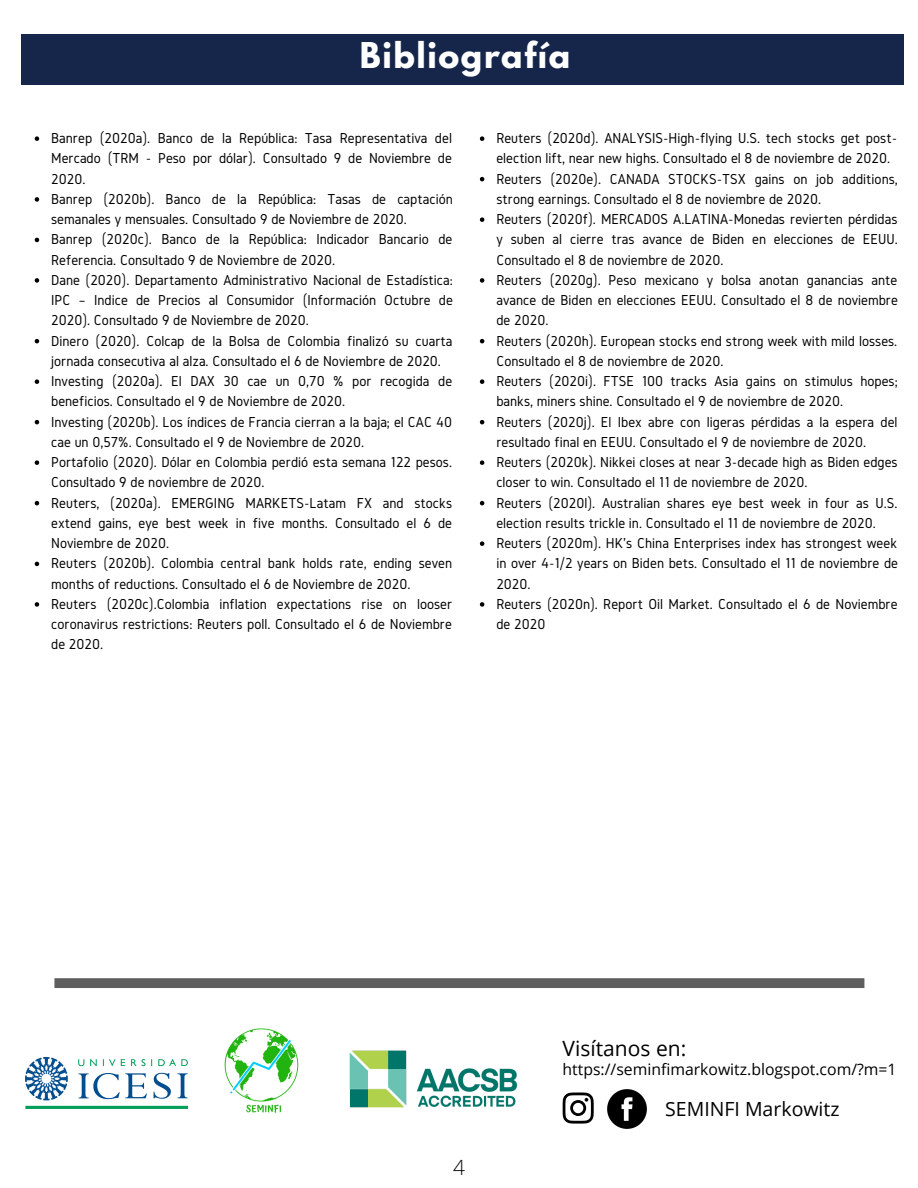
<style>
.page{position:relative;width:918px;height:1188px;background:#fff}
.page>*{position:absolute;margin:0;border:0;box-sizing:border-box;transform-origin:0 0}
.t1{font:700 31.5px "League Spartan";letter-spacing:.05em;color:#fff}
.t2{font:21px "Open Sans";color:#000}
.t3{font:300 21px "Open Sans";color:#000}
.t4{font:19.5px "Open Sans";color:#000}
.t5{font:15.75px "Open Sans";color:#000}
.t6{font:15px/20.2px "Gidole";color:#000}
</style>
<div class="page">
<svg style="left:35px;top:136px;width:4px;height:5px"></svg>
<svg style="left:35px;top:197px;width:4px;height:5px"></svg>
<svg style="left:35px;top:238px;width:4px;height:4px"></svg>
<svg style="left:35px;top:278px;width:4px;height:5px"></svg>
<svg style="left:35px;top:339px;width:4px;height:4px"></svg>
<svg style="left:35px;top:379px;width:4px;height:5px"></svg>
<svg style="left:35px;top:420px;width:4px;height:4px"></svg>
<svg style="left:35px;top:460px;width:4px;height:5px"></svg>
<svg style="left:35px;top:501px;width:4px;height:4px"></svg>
<svg style="left:35px;top:562px;width:4px;height:4px"></svg>
<svg style="left:35px;top:602px;width:4px;height:5px"></svg>
<svg style="left:480px;top:136px;width:4px;height:5px"></svg>
<svg style="left:480px;top:177px;width:4px;height:4px"></svg>
<svg style="left:480px;top:217px;width:4px;height:5px"></svg>
<svg style="left:480px;top:278px;width:4px;height:5px"></svg>
<svg style="left:480px;top:339px;width:4px;height:4px"></svg>
<svg style="left:480px;top:379px;width:4px;height:5px"></svg>
<svg style="left:480px;top:420px;width:4px;height:4px"></svg>
<svg style="left:480px;top:460px;width:4px;height:5px"></svg>
<svg style="left:480px;top:501px;width:4px;height:4px"></svg>
<svg style="left:480px;top:541px;width:4px;height:5px"></svg>
<svg style="left:480px;top:602px;width:4px;height:5px"></svg>
<svg style="left:54px;top:978px;width:810px;height:10px;background:#616161"></svg>
<svg style="left:563px;top:1093px;width:31px;height:31px"></svg>
<img style="left:224px;top:1028px;width:75px;height:85px">
<img style="left:26px;top:1057px;width:162px;height:51px">
<img style="left:349px;top:1050px;width:169px;height:58px">
<img style="left:607px;top:1089px;width:40px;height:40px">
<div style="left:22px;top:35px;width:882px;height:50px;background:#16264b"></div>
<p class="t1" style="left:360px;top:40px;width:212px">Bibliografía</p>
<p class="t6" style="left:51px;top:128px;width:402px;text-align:justify">Banrep (2020a). Banco de la República: Tasa Representativa del Mercado (TRM - Peso por dólar). Consultado 9 de Noviembre de 2020.</p>
<p class="t6" style="left:51px;top:189px;width:403px">Banrep (2020b). Banco de la República: Tasas de captación semanales y mensuales. Consultado 9 de Noviembre de 2020.</p>
<p class="t6" style="left:51px;top:229px;width:403px">Banrep (2020c). Banco de la República: Indicador Bancario de<br>Referencia. Consultado 9 de Noviembre de 2020.</p>
<p class="t6" style="left:51px;top:270px;width:403px;text-align:justify">Dane (2020). Departamento Administrativo Nacional de Estadística:<br>IPC – Indice de Precios al Consumidor (Información Octubre de 2020). Consultado 9 de Noviembre de 2020.</p>
<p class="t6" style="left:51px;top:330px;width:403px">Dinero (2020). Colcap de la Bolsa de Colombia finalizó su cuarta jornada consecutiva al alza. Consultado el 6 de Noviembre de 2020.</p>
<p class="t6" style="left:51px;top:371px;width:403px">Investing (2020a). El DAX 30 cae un 0,70 % por recogida de beneficios. Consultado el 9 de Noviembre de 2020.</p>
<p class="t6" style="left:51px;top:411px;width:402px">Investing (2020b). Los índices de Francia cierran a la baja; el CAC 40 cae un 0,57%. Consultado el 9 de Noviembre de 2020.</p>
<p class="t6" style="left:51px;top:452px;width:402px">Portafolio (2020). Dólar en Colombia perdió esta semana 122 pesos.<br>Consultado 9 de noviembre de 2020.</p>
<p class="t6" style="left:51px;top:492px;width:402px;text-align:justify">Reuters, (2020a). EMERGING MARKETS-Latam FX and stocks extend gains, eye best week in five months. Consultado el 6 de Noviembre de 2020.</p>
<p class="t6" style="left:51px;top:553px;width:402px">Reuters (2020b). Colombia central bank holds rate, ending seven months of reductions. Consultado el 6 de Noviembre de 2020.</p>
<p class="t6" style="left:51px;top:594px;width:403px;text-align:justify">Reuters (2020c).Colombia inflation expectations rise on looser coronavirus restrictions: Reuters poll. Consultado el 6 de Noviembre de 2020.</p>
<p class="t6" style="left:496px;top:128px;width:402px">Reuters (2020d). ANALYSIS-High-flying U.S. tech stocks get post&shy;election lift, near new highs. Consultado el 8 de noviembre de 2020.</p>
<p class="t6" style="left:496px;top:168px;width:403px">Reuters (2020e). CANADA STOCKS-TSX gains on job additions, strong earnings. Consultado el 8 de noviembre de 2020.</p>
<p class="t6" style="left:496px;top:209px;width:403px;text-align:justify">Reuters (2020f). MERCADOS A.LATINA-Monedas revierten pérdidas y suben al cierre tras avance de Biden en elecciones de EEUU.<br>Consultado el 8 de noviembre de 2020.</p>
<p class="t6" style="left:496px;top:270px;width:403px;text-align:justify">Reuters (2020g). Peso mexicano y bolsa anotan ganancias ante avance de Biden en elecciones EEUU. Consultado el 8 de noviembre de 2020.</p>
<p class="t6" style="left:496px;top:330px;width:402px">Reuters (2020h). European stocks end strong week with mild losses.<br>Consultado el 8 de noviembre de 2020.</p>
<p class="t6" style="left:496px;top:371px;width:403px">Reuters (2020i). FTSE 100 tracks Asia gains on stimulus hopes; banks, miners shine. Consultado el 9 de noviembre de 2020.</p>
<p class="t6" style="left:496px;top:411px;width:403px">Reuters (2020j). El Ibex abre con ligeras pérdidas a la espera del resultado final en EEUU. Consultado el 9 de noviembre de 2020.</p>
<p class="t6" style="left:496px;top:452px;width:403px">Reuters (2020k). Nikkei closes at near 3-decade high as Biden edges closer to win. Consultado el 11 de noviembre de 2020.</p>
<p class="t6" style="left:496px;top:492px;width:403px">Reuters (2020l). Australian shares eye best week in four as U.S. election results trickle in. Consultado el 11 de noviembre de 2020.</p>
<p class="t6" style="left:496px;top:533px;width:403px;text-align:justify">Reuters (2020m). HK's China Enterprises index has strongest week in over 4-1/2 years on Biden bets. Consultado el 11 de noviembre de 2020.</p>
<p class="t6" style="left:496px;top:594px;width:403px">Reuters (2020n). Report Oil Market. Consultado el 6 de Noviembre de 2020</p>
<p class="t3" style="left:453px;top:1152px;width:13px">4</p>
<p class="t2" style="left:563px;top:1034px;width:125px">Visítanos en:</p>
<p class="t5" style="left:563px;top:1058px;width:335px">https://seminfimarkowitz.blogspot.com/?m=1</p>
<p class="t4" style="left:665px;top:1095px;width:176px">SEMINFI Markowitz</p>
</div>
